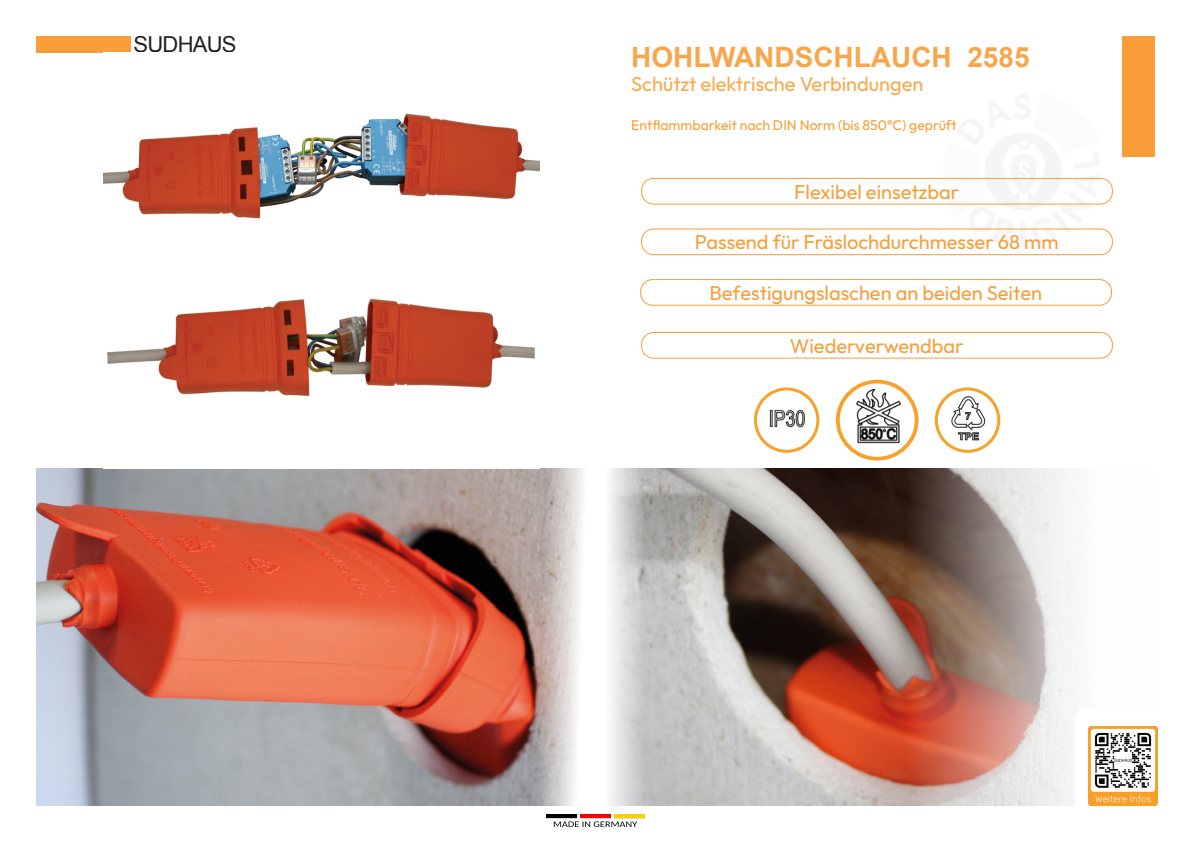
<style>
.page{position:relative;width:1191px;height:842px;background:#fff}
.page>*{position:absolute;margin:0;border:0;box-sizing:border-box;transform-origin:0 0}
.t1{font:700 28px "Arial";color:#f89d38}
.t2{font:22px "Arial";letter-spacing:-.035em;color:#231f20}
.t3{font:100 20px "Outfit";color:#f89e39}
.t4{font:100 14px "Outfit";color:#f89e39}
</style>
<div class="page">
<img style="left:36px;top:469px;width:1041px;height:336px">
<img style="left:547px;top:815px;width:97px;height:12px">
<svg style="left:1074px;top:708px;width:3px;height:97px"></svg>
<img style="left:1088px;top:726px;width:69px;height:80px">
<div style="left:641px;top:228px;width:471px;height:27px;border:1px solid #f89d39;border-radius:12px"></div>
<div style="left:641px;top:178px;width:471px;height:27px;border:1px solid #f89d39;border-radius:12px"></div>
<div style="left:640px;top:279px;width:472px;height:27px;border:1px solid #f89d39;border-radius:12px"></div>
<div style="left:641px;top:332px;width:471px;height:27px;border:1px solid #f89d39;border-radius:12px"></div>
<div style="left:36px;top:36px;width:94px;height:16px;background:#f89d38"></div>
<div style="left:1123px;top:36px;width:32px;height:121px;background:#f89d38"></div>
<img style="left:103px;top:113px;width:436px;height:283px">
<div style="left:935px;top:387px;width:65px;height:66px;border:3px solid #f9a029;border-radius:50%"></div>
<img style="left:945px;top:395px;width:44px;height:50px">
<div style="left:836px;top:380px;width:82px;height:80px;border:4px solid #f9a029;border-radius:50%"></div>
<img style="left:844px;top:389px;width:67px;height:62px">
<div style="left:754px;top:387px;width:65px;height:66px;border:3px solid #f9a029;border-radius:50%"></div>
<img style="left:757px;top:395px;width:56px;height:51px">
<p class="t2" style="left:134px;top:30px;width:104px">SUDHAUS</p>
<h1 class="t1" style="left:631px;top:39px;width:400px">HOHLWANDSCHLAUCH 2585</h1>
<p class="t3" style="left:631px;top:72px;width:294px">Schützt elektrische Verbindungen</p>
<p class="t4" style="left:631px;top:117px;width:327px">Entflammbarkeit nach DIN Norm (bis 850°C) geprüft</p>
<p class="t3" style="left:794px;top:180px;width:166px">Flexibel einsetzbar</p>
<p class="t3" style="left:695px;top:231px;width:365px">Passend für Fräslochdurchmesser 68 mm</p>
<p class="t3" style="left:709px;top:281px;width:334px">Befestigungslaschen an beiden Seiten</p>
<p class="t3" style="left:790px;top:334px;width:175px">Wiederverwendbar</p>
</div>
